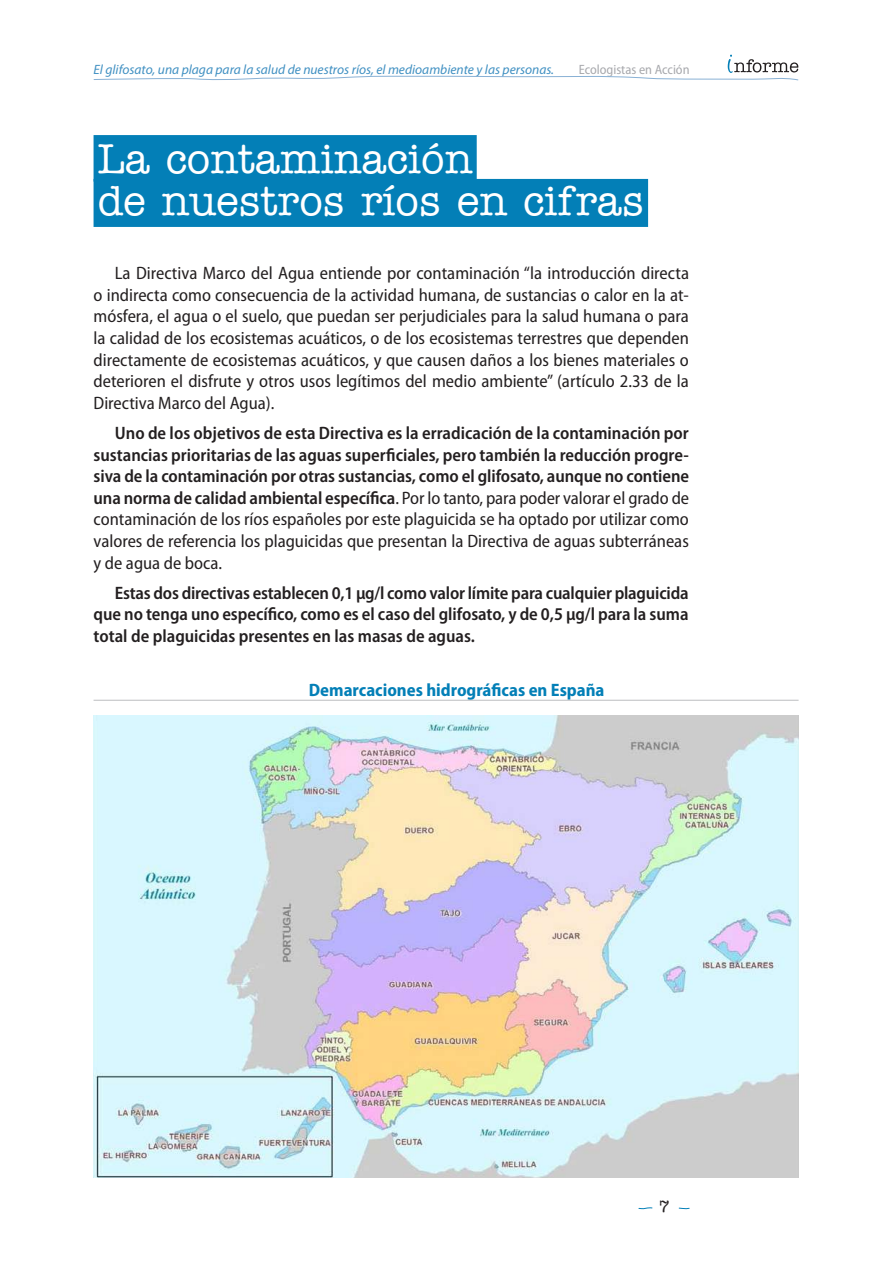
<style>
.page{position:relative;width:893px;height:1263px;background:#fff}
.page>*{position:absolute;margin:0;border:0;box-sizing:border-box;transform-origin:0 0}
.t1{font:500 42px/42px "American Typewriter Std";color:#fff}
.t2{font:600 semi-condensed 18px/21.6px "Myriad Pro";letter-spacing:-.005em;color:#231f20;text-align:justify}
.t3{font:semi-condensed 18px/21.6px "Myriad Pro";color:#231f20;text-align:justify}
.t4{font:700 semi-condensed 18px "Myriad Pro";color:#037fb7}
.t5{font:500 16.5px "American Typewriter Std";color:#231f20}
.t6{font:italic 13.5px "Myriad Pro";color:#4090c2}
.t7{font:semi-condensed 13.5px "Myriad Pro";color:#a8a9ad}
.s1{font-weight:400}
</style>
<div class="page">
<svg style="left:93px;top:55px;width:706px;height:26px"></svg>
<svg style="left:638px;top:1207px;width:15px;height:2px"></svg>
<svg style="left:678px;top:1207px;width:12px;height:2px"></svg>
<div style="left:94px;top:135px;width:383px;height:47px;background:#037fb7"></div>
<div style="left:94px;top:179px;width:554px;height:48px;background:#037fb7"></div>
<img style="left:94px;top:716px;width:705px;height:462px">
<hr style="left:94px;top:700px;width:705px;height:1px;background:#bcbdc0">
<p class="t6" style="left:94px;top:61px;width:462px">El glifosato, una plaga para la salud de nuestros ríos, el medioambiente y las personas.</p>
<p class="t7" style="left:579px;top:62px;width:112px">Ecologistas en Acción</p>
<h1 class="t1" style="left:98px;top:139px;width:547px">La contaminación<br>de nuestros ríos en cifras</h1>
<p class="t3" style="left:94px;top:263px;width:597px;text-indent:21px">La Directiva Marco del Agua entiende por contaminación “la introducción directa o indirecta como consecuencia de la actividad humana, de sustancias o calor en la at&shy;mósfera, el agua o el suelo, que puedan ser perjudiciales para la salud humana o para la calidad de los ecosistemas acuáticos, o de los ecosistemas terrestres que dependen directamente de ecosistemas acuáticos, y que causen daños a los bienes materiales o deterioren el disfrute y otros usos legítimos del medio ambiente” (artículo 2.33 de la Directiva Marco del Agua).</p>
<p class="t2" style="left:94px;top:422px;width:597px;text-indent:21px">Uno de los objetivos de esta Directiva es la erradicación de la contaminación por sustancias prioritarias de las aguas superficiales, pero también la reducción progre&shy;siva de la contaminación por otras sustancias, como el glifosato, aunque no contiene una norma de calidad ambiental específica<span class="s1">. Por lo tanto, para poder valorar el grado de contaminación de los ríos españoles por este plaguicida se ha optado por utilizar como valores de referencia los plaguicidas que presentan la Directiva de aguas subterráneas y de agua de boca.</span></p>
<p class="t2" style="left:94px;top:582px;width:597px;text-indent:21px">Estas dos directivas establecen 0,1 µg/l como valor límite para cualquier plaguicida que no tenga uno específico, como es el caso del glifosato, y de 0,5 µg/l para la suma total de plaguicidas presentes en las masas de aguas.</p>
<p class="t4" style="left:309px;top:679px;width:297px">Demarcaciones hidrográficas en España</p>
<p class="t5" style="left:659px;top:1197px;width:12px">7</p>
</div>
